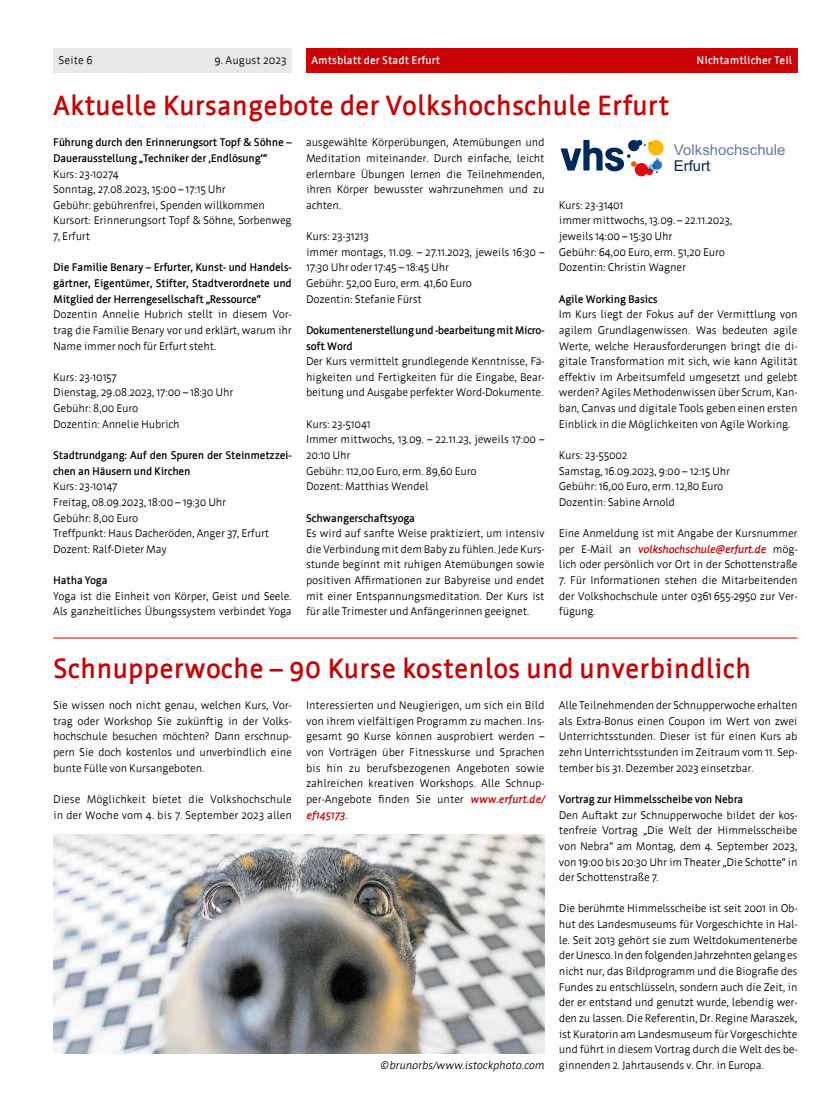
<style>
.page{position:relative;width:833px;height:1117px;background:#fff}
.page>*{position:absolute;margin:0;border:0;box-sizing:border-box;transform-origin:0 0}
.H1-u1{font:700 27.5px "Werk";color:#c80205}
.t1{font:15px/16px "Arial";color:#657c9f}
.P-Normal{font:11px/15.6px "Werk";letter-spacing:-.02em;color:#000;text-align:justify}
.P-zu{font:700 11px/15.6px "Werk";letter-spacing:-.02em;color:#000}
.t2{font:700 11px "Werk";color:#fff}
.t3{font:italic 11px "Werk";letter-spacing:-.02em;color:#000}
.P-Normal-2{font:11px "Werk";color:#000}
.s1{color:#002959}
.s2{font-weight:700;font-style:italic;color:#c80205}
</style>
<div class="page">
<div style="left:53px;top:48px;width:239px;height:25px;background:#e9e9e9"></div>
<div style="left:306px;top:48px;width:491px;height:25px;background:#c80205"></div>
<hr style="left:53px;top:637px;width:744px;height:1px;background:#c80205">
<svg style="left:561px;top:140px;width:102px;height:36px"></svg>
<img style="left:53px;top:834px;width:491px;height:218px">
<p class="P-Normal" style="left:58px;top:53px;width:36px">Seite 6</p>
<p class="P-Normal-2" style="left:214px;top:54px;width:74px">9. August 2023</p>
<p class="t2" style="left:311px;top:55px;width:131px">Amtsblatt der Stadt Erfurt</p>
<p class="t2" style="left:696px;top:55px;width:97px">Nichtamtlicher Teil</p>
<h1 class="H1-u1" style="left:53px;top:90px;width:618px">Aktuelle Kursangebote der Volkshochschule Erfurt</h1>
<p class="P-zu" style="left:53px;top:135px;width:240px">Führung durch den Erinnerungsort Topf &amp; Söhne –<br>Dauerausstellung „Techniker der ,Endlösung‘“</p>
<p class="P-Normal" style="left:53px;top:166px;width:67px">Kurs: 23-10274</p>
<p class="P-Normal" style="left:53px;top:181px;width:174px">Sonntag, 27.08.2023, 15:00 – 17:15 Uhr</p>
<p class="P-Normal" style="left:53px;top:197px;width:213px">Gebühr: gebührenfrei, Spenden willkommen</p>
<p class="P-Normal" style="left:53px;top:213px;width:240px">Kursort: Erinnerungsort Topf &amp; Söhne, Sorbenweg<br>7, Erfurt</p>
<p class="P-zu" style="left:53px;top:260px;width:240px;text-align:justify">Die Familie Benary – Erfurter, Kunst- und Handels&shy;gärtner, Eigentümer, Stifter, Stadtverordnete und Mitglied der Herrengesellschaft „Ressource“</p>
<p class="P-Normal" style="left:53px;top:306px;width:240px">Dozentin Annelie Hubrich stellt in diesem Vor&shy;trag die Familie Benary vor und erklärt, warum ihr Name immer noch für Erfurt steht.</p>
<p class="P-Normal" style="left:53px;top:369px;width:65px">Kurs: 23-10157</p>
<p class="P-Normal" style="left:53px;top:385px;width:182px">Dienstag, 29.08.2023, 17:00 – 18:30 Uhr</p>
<p class="P-Normal" style="left:53px;top:400px;width:87px">Gebühr: 8,00 Euro</p>
<p class="P-Normal" style="left:53px;top:416px;width:128px">Dozentin: Annelie Hubrich</p>
<p class="P-zu" style="left:53px;top:447px;width:240px">Stadtrundgang: Auf den Spuren der Steinmetzzei&shy;chen an Häusern und Kirchen</p>
<p class="P-Normal" style="left:53px;top:478px;width:66px">Kurs: 23-10147</p>
<p class="P-Normal" style="left:53px;top:494px;width:175px">Freitag, 08.09.2023, 18:00 – 19:30 Uhr</p>
<p class="P-Normal" style="left:53px;top:510px;width:87px">Gebühr: 8,00 Euro</p>
<p class="P-Normal" style="left:53px;top:525px;width:218px">Treffpunkt: Haus Dacheröden, Anger 37, Erfurt</p>
<p class="P-Normal" style="left:53px;top:541px;width:115px">Dozent: Ralf-Dieter May</p>
<p class="P-zu" style="left:53px;top:572px;width:56px">Hatha Yoga</p>
<p class="P-Normal" style="left:53px;top:588px;width:240px">Yoga ist die Einheit von Körper, Geist und Seele.<br>Als ganzheitliches Übungssystem verbindet Yoga</p>
<p class="P-Normal" style="left:306px;top:135px;width:240px">ausgewählte Körperübungen, Atemübungen und Meditation miteinander. Durch einfache, leicht erlernbare Übungen lernen die Teilnehmenden, ihren Körper bewusster wahrzunehmen und zu achten.</p>
<p class="P-Normal" style="left:306px;top:228px;width:65px">Kurs: 23-31213</p>
<p class="P-Normal" style="left:306px;top:244px;width:240px">immer montags, 11.09. – 27.11.2023, jeweils 16:30 –<br>17:30 Uhr oder 17:45 – 18:45 Uhr</p>
<p class="P-Normal" style="left:306px;top:275px;width:168px">Gebühr: 52,00 Euro, erm. 41,60 Euro</p>
<p class="P-Normal" style="left:306px;top:291px;width:117px">Dozentin: Stefanie Fürst</p>
<p class="P-zu" style="left:306px;top:322px;width:240px">Dokumentenerstellung und -bearbeitung mit Micro&shy;soft Word</p>
<p class="P-Normal" style="left:306px;top:353px;width:240px">Der Kurs vermittelt grundlegende Kenntnisse, Fä&shy;higkeiten und Fertigkeiten für die Eingabe, Bear&shy;beitung und Ausgabe perfekter Word-Dokumente.</p>
<p class="P-Normal" style="left:306px;top:416px;width:66px">Kurs: 23-51041</p>
<p class="P-Normal" style="left:306px;top:431px;width:240px">Immer mittwochs, 13.09. – 22.11.23, jeweils 17:00 –<br>20:10 Uhr</p>
<p class="P-Normal" style="left:306px;top:463px;width:172px">Gebühr: 112,00 Euro, erm. 89,60 Euro</p>
<p class="P-Normal" style="left:306px;top:478px;width:124px">Dozent: Matthias Wendel</p>
<p class="P-zu" style="left:306px;top:510px;width:111px">Schwangerschaftsyoga</p>
<p class="P-Normal" style="left:306px;top:525px;width:240px">Es wird auf sanfte Weise praktiziert, um intensiv die Verbindung mit dem Baby zu fühlen. Jede Kurs&shy;stunde beginnt mit ruhigen Atemübungen sowie positiven Affirmationen zur Babyreise und endet mit einer Entspannungsmeditation. Der Kurs ist für alle Trimester und Anfängerinnen geeignet.</p>
<p class="t1" style="left:674px;top:142px;width:113px">Volkshochschule<br><span class="s1">Erfurt</span></p>
<p class="P-Normal" style="left:559px;top:197px;width:66px">Kurs: 23-31401</p>
<p class="P-Normal" style="left:559px;top:213px;width:175px">immer mittwochs, 13.09. – 22.11.2023, jeweils 14:00 – 15:30 Uhr</p>
<p class="P-Normal" style="left:559px;top:244px;width:168px">Gebühr: 64,00 Euro, erm. 51,20 Euro</p>
<p class="P-Normal" style="left:559px;top:260px;width:129px">Dozentin: Christin Wagner</p>
<p class="P-zu" style="left:559px;top:291px;width:100px">Agile Working Basics</p>
<p class="P-Normal" style="left:559px;top:306px;width:240px">Im Kurs liegt der Fokus auf der Vermittlung von agilem Grundlagenwissen. Was bedeuten agile Werte, welche Herausforderungen bringt die di&shy;gitale Transformation mit sich, wie kann Agilität effektiv im Arbeitsumfeld umgesetzt und gelebt werden? Agiles Methodenwissen über Scrum, Kan&shy;ban, Canvas und digitale Tools geben einen ersten Einblick in die Möglichkeiten von Agile Working.</p>
<p class="P-Normal" style="left:559px;top:447px;width:70px">Kurs: 23-55002</p>
<p class="P-Normal" style="left:559px;top:463px;width:173px">Samstag, 16.09.2023, 9:00 – 12:15 Uhr</p>
<p class="P-Normal" style="left:559px;top:478px;width:166px">Gebühr: 16,00 Euro, erm. 12,80 Euro</p>
<p class="P-Normal" style="left:559px;top:494px;width:118px">Dozentin: Sabine Arnold</p>
<p class="P-Normal" style="left:559px;top:525px;width:240px">Eine Anmeldung ist mit Angabe der Kursnummer per E-Mail an <span class="s2">volkshochschule@erfurt.de</span> mög&shy;lich oder persönlich vor Ort in der Schottenstraße</p>
<p class="P-Normal" style="left:559px;top:572px;width:240px">7. Für Informationen stehen die Mitarbeitenden der Volkshochschule unter 0361 655-2950 zur Ver&shy;fügung.</p>
<h1 class="H1-u1" style="left:53px;top:653px;width:699px">Schnupperwoche – 90 Kurse kostenlos und unverbindlich</h1>
<p class="P-Normal" style="left:53px;top:697px;width:240px">Sie wissen noch nicht genau, welchen Kurs, Vor&shy;trag oder Workshop Sie zukünftig in der Volks&shy;hochschule besuchen möchten? Dann erschnup&shy;pern Sie doch kostenlos und unverbindlich eine bunte Fülle von Kursangeboten.</p>
<p class="P-Normal" style="left:53px;top:791px;width:240px">Diese Möglichkeit bietet die Volkshochschule in der Woche vom 4. bis 7. September 2023 allen</p>
<p class="P-Normal" style="left:306px;top:697px;width:240px">Interessierten und Neugierigen, um sich ein Bild von ihrem vielfältigen Programm zu machen. Ins&shy;gesamt 90 Kurse können ausprobiert werden – von Vorträgen über Fitnesskurse und Sprachen bis hin zu berufsbezogenen Angeboten sowie zahlreichen kreativen Workshops. Alle Schnup&shy;per-Angebote finden Sie unter <span class="s2">www.erfurt.de/ ef145173</span>.</p>
<p class="P-Normal" style="left:559px;top:697px;width:240px">Alle Teilnehmenden der Schnupperwoche erhalten als Extra-Bonus einen Coupon im Wert von zwei Unterrichtsstunden. Dieser ist für einen Kurs ab zehn Unterrichtsstunden im Zeitraum vom 11. Sep&shy;tember bis 31. Dezember 2023 einsetzbar.</p>
<p class="P-zu" style="left:559px;top:791px;width:186px">Vortrag zur Himmelsscheibe von Nebra</p>
<p class="P-Normal" style="left:559px;top:806px;width:240px">Den Auftakt zur Schnupperwoche bildet der kos&shy;tenfreie Vortrag „Die Welt der Himmelsscheibe von Nebra“ am Montag, dem 4. September 2023, von 19:00 bis 20:30 Uhr im Theater „Die Schotte“ in der Schottenstraße 7.</p>
<p class="P-Normal" style="left:559px;top:900px;width:240px">Die berühmte Himmelsscheibe ist seit 2001 in Ob&shy;hut des Landesmuseums für Vorgeschichte in Hal&shy;le. Seit 2013 gehört sie zum Weltdokumentenerbe der Unesco. In den folgenden Jahrzehnten gelang es nicht nur, das Bildprogramm und die Biografie des Fundes zu entschlüsseln, sondern auch die Zeit, in der er entstand und genutzt wurde, lebendig wer&shy;den zu lassen. Die Referentin, Dr. Regine Maraszek, ist Kuratorin am Landesmuseum für Vorgeschichte und führt in diesem Vortrag durch die Welt des be&shy;ginnenden 2. Jahrtausends v. Chr. in Europa.</p>
<p class="t3" style="left:380px;top:1058px;width:166px">©brunorbs/www.istockphoto.com</p>
</div>
